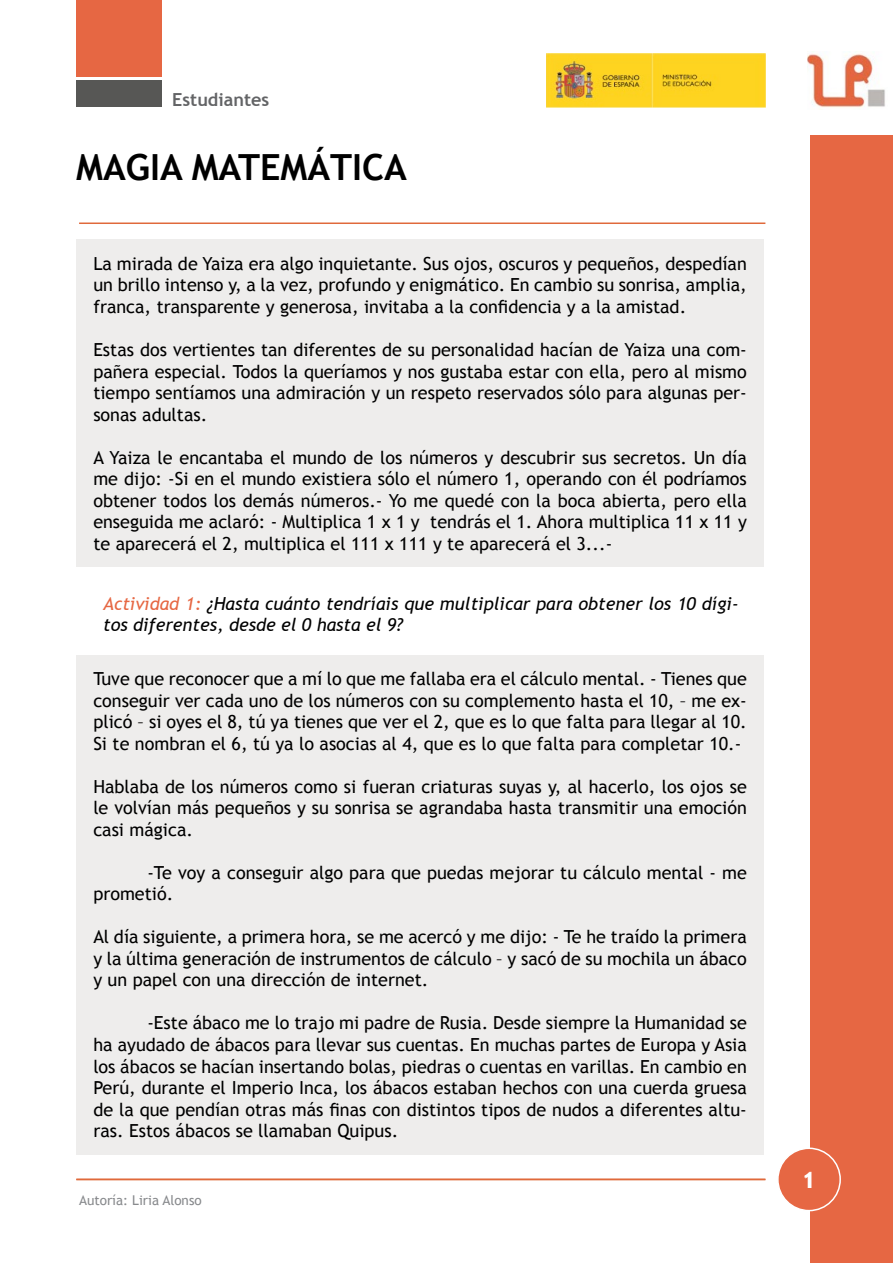
<style>
.page{position:relative;width:893px;height:1263px;background:#fff}
.page>*{position:absolute;margin:0;border:0;box-sizing:border-box;transform-origin:0 0}
.t1{font:700 36px "Trebuchet MS";color:#000}
.t2{font:700 22.5px "Trebuchet MS";color:#fff}
.t3{font:18px/21.6px "Trebuchet MS";color:#000;text-align:justify}
.t4{font:italic 18px/21.6px "Trebuchet MS";color:#000}
.t5{font:700 18px "Trebuchet MS";color:#636466}
.t6{font:13.5px "Trebuchet MS";color:#888a8d}
.s1{color:#e66743}
</style>
<div class="page">
<div style="left:810px;top:135px;width:83px;height:1128px;background:#e66743"></div>
<hr style="left:79px;top:222px;width:686px;height:2px;background:#e0693b">
<div style="left:778px;top:1148px;width:62px;height:62px;background:#e66743;border-radius:50%"></div>
<div style="left:777px;top:1147px;width:64px;height:64px;border:2px solid #fff;border-radius:50%"></div>
<div style="left:76px;top:0;width:85px;height:77px;background:#e66743"></div>
<div style="left:76px;top:80px;width:85px;height:27px;background:#575755"></div>
<img style="left:808px;top:54px;width:77px;height:54px">
<img style="left:546px;top:54px;width:219px;height:54px">
<div style="left:76px;top:240px;width:688px;height:327px;background:#eeedec"></div>
<div style="left:76px;top:655px;width:688px;height:499px;background:#eeedec"></div>
<hr style="left:76px;top:1179px;width:689px;height:1px;background:#e0693b">
<p class="t5" style="left:172px;top:88px;width:99px">Estudiantes</p>
<h1 class="t1" style="left:76px;top:144px;width:332px">MAGIA MATEMÁTICA</h1>
<p class="t3" style="left:93px;top:253px;width:655px">La mirada de Yaiza era algo inquietante. Sus ojos, oscuros y pequeños, despedían un brillo intenso y, a la vez, profundo y enigmático. En cambio su sonrisa, amplia, franca, transparente y generosa, invitaba a la confidencia y a la amistad.</p>
<p class="t3" style="left:93px;top:339px;width:655px">Estas dos vertientes tan diferentes de su personalidad hacían de Yaiza una com&shy;pañera especial. Todos la queríamos y nos gustaba estar con ella, pero al mismo tiempo sentíamos una admiración y un respeto reservados sólo para algunas per&shy;sonas adultas.</p>
<p class="t3" style="left:93px;top:447px;width:655px">A Yaiza le encantaba el mundo de los números y descubrir sus secretos. Un día me dijo: -Si en el mundo existiera sólo el número 1, operando con él podríamos obtener todos los demás números.- Yo me quedé con la boca abierta, pero ella enseguida me aclaró: - Multiplica 1 x 1 y tendrás el 1. Ahora multiplica 11 x 11 y te aparecerá el 2, multiplica el 111 x 111 y te aparecerá el 3...-</p>
<p class="t4" style="left:103px;top:593px;width:637px"><span class="s1">Actividad 1:</span> ¿Hasta cuánto tendríais que multiplicar para obtener los 10 dígi&shy;tos diferentes, desde el 0 hasta el 9?</p>
<p class="t3" style="left:93px;top:668px;width:655px">Tuve que reconocer que a mí lo que me fallaba era el cálculo mental. - Tienes que conseguir ver cada uno de los números con su complemento hasta el 10, – me ex&shy;plicó – si oyes el 8, tú ya tienes que ver el 2, que es lo que falta para llegar al 10.<br>Si te nombran el 6, tú ya lo asocias al 4, que es lo que falta para completar 10.-</p>
<p class="t3" style="left:93px;top:776px;width:655px">Hablaba de los números como si fueran criaturas suyas y, al hacerlo, los ojos se le volvían más pequeños y su sonrisa se agrandaba hasta transmitir una emoción casi mágica.</p>
<p class="t3" style="left:93px;top:862px;width:655px;text-indent:54px">-Te voy a conseguir algo para que puedas mejorar tu cálculo mental - me prometió.</p>
<p class="t3" style="left:93px;top:926px;width:655px">Al día siguiente, a primera hora, se me acercó y me dijo: - Te he traído la primera y la última generación de instrumentos de cálculo – y sacó de su mochila un ábaco y un papel con una dirección de internet.</p>
<p class="t3" style="left:93px;top:1012px;width:655px;text-indent:54px">-Este ábaco me lo trajo mi padre de Rusia. Desde siempre la Humanidad se ha ayudado de ábacos para llevar sus cuentas. En muchas partes de Europa y Asia los ábacos se hacían insertando bolas, piedras o cuentas en varillas. En cambio en Perú, durante el Imperio Inca, los ábacos estaban hechos con una cuerda gruesa de la que pendían otras más finas con distintos tipos de nudos a diferentes altu&shy;ras. Estos ábacos se llamaban Quipus.</p>
<p class="t6" style="left:79px;top:1192px;width:124px">Autoría: Liria Alonso</p>
<p class="t2" style="left:802px;top:1166px;width:15px">1</p>
</div>
